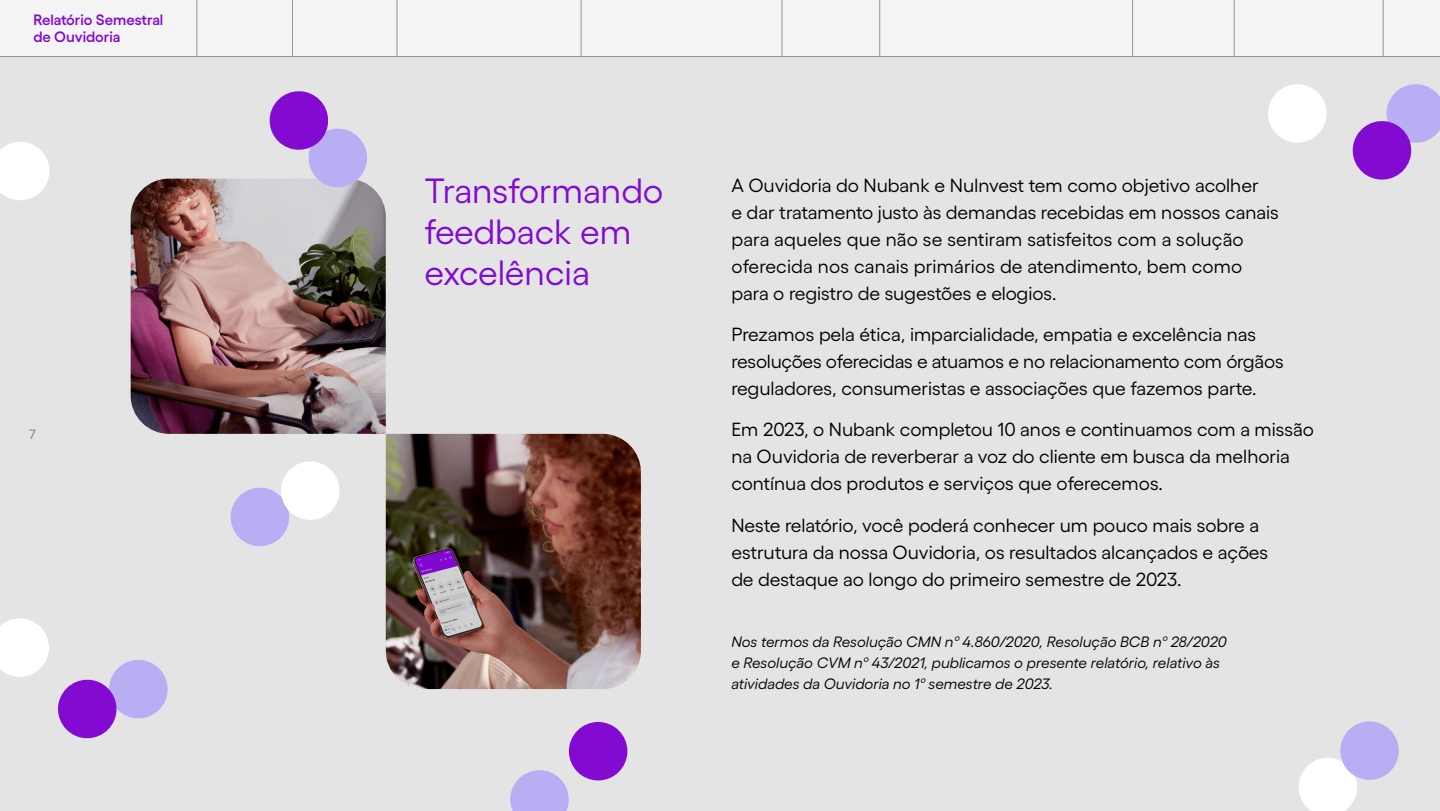
<style>
.page{position:relative;width:1440px;height:811px;background:#e4e4e4}
.page>*{position:absolute;margin:0;border:0;box-sizing:border-box;transform-origin:0 0}
.t1{font:35px/41px "Gellix";color:#820ad1}
.t2{font:19px/27px "Gellix";color:#000}
.t3{font:italic 15px/21px "Gellix";color:#000}
.t4{font:600 15px/17px "Gellix";color:#820ad1}
.t5{font:500 13.6px "Gellix";color:#939598}
</style>
<div class="page">
<svg style="left:0;top:142px;width:49px;height:58px"></svg>
<svg style="left:1299px;top:758px;width:58px;height:53px;background:#fbfbfb"></svg>
<img style="left:131px;top:179px;width:255px;height:255px">
<img style="left:386px;top:434px;width:255px;height:255px">
<svg style="left:0;top:618px;width:49px;height:59px"></svg>
<svg style="left:510px;top:770px;width:59px;height:41px"></svg>
<div style="left:1340px;top:721px;width:59px;height:59px;background:#b8aef4;border-radius:50%"></div>
<div style="left:231px;top:488px;width:58px;height:58px;background:#b8aef4;border-radius:50%"></div>
<div style="left:569px;top:722px;width:58px;height:58px;background:#820ad1;border-radius:50%"></div>
<svg style="left:58px;top:660px;width:110px;height:79px"></svg>
<div style="left:281px;top:461px;width:59px;height:59px;background:#fff;border-radius:50%"></div>
<svg style="left:267px;top:91px;width:103px;height:99px"></svg>
<div style="left:1268px;top:84px;width:59px;height:59px;background:#fff;border-radius:50%"></div>
<svg style="left:1352px;top:84px;width:88px;height:96px"></svg>
<div style="left:0;top:0;width:1440px;height:57px;background:#f4f4f4"></div>
<hr style="left:292px;top:0;width:1px;height:57px;background:#939598">
<hr style="left:197px;top:0;width:1px;height:57px;background:#939598">
<hr style="left:397px;top:0;width:1px;height:57px;background:#939598">
<hr style="left:581px;top:0;width:1px;height:57px;background:#939598">
<hr style="left:782px;top:0;width:1px;height:57px;background:#939598">
<hr style="left:879px;top:0;width:1px;height:57px;background:#939598">
<hr style="left:1132px;top:0;width:1px;height:57px;background:#939598">
<hr style="left:1234px;top:0;width:1px;height:57px;background:#939598">
<hr style="left:1383px;top:0;width:1px;height:57px;background:#939598">
<hr style="left:0;top:56px;width:1440px;height:1px;background:#939598">
<p class="t4" style="left:34px;top:10px;width:131px">Relatório Semestral de Ouvidoria</p>
<p class="t5" style="left:29px;top:423px;width:8px">7</p>
<h1 class="t1" style="left:424px;top:167px;width:240px">Transformando feedback em excelência</h1>
<p class="t2" style="left:731px;top:170px;width:549px">A Ouvidoria do Nubank e NuInvest tem como objetivo acolher<br>e dar tratamento justo às demandas recebidas em nossos canais para aqueles que não se sentiram satisfeitos com a solução oferecida nos canais primários de atendimento, bem como para o registro de sugestões e elogios.</p>
<p class="t2" style="left:731px;top:319px;width:554px">Prezamos pela ética, imparcialidade, empatia e excelência nas resoluções oferecidas e atuamos e no relacionamento com órgãos reguladores, consumeristas e associações que fazemos parte.</p>
<p class="t2" style="left:731px;top:414px;width:584px">Em 2023, o Nubank completou 10 anos e continuamos com a missão na Ouvidoria de reverberar a voz do cliente em busca da melhoria contínua dos produtos e serviços que oferecemos.</p>
<p class="t2" style="left:731px;top:509px;width:538px">Neste relatório, você poderá conhecer um pouco mais sobre a estrutura da nossa Ouvidoria, os resultados alcançados e ações de destaque ao longo do primeiro semestre de 2023.</p>
<p class="t3" style="left:731px;top:630px;width:497px">Nos termos da Resolução CMN nº 4.860/2020, Resolução BCB nº 28/2020 e Resolução CVM nº 43/2021, publicamos o presente relatório, relativo às atividades da Ouvidoria no 1º semestre de 2023.</p>
</div>
